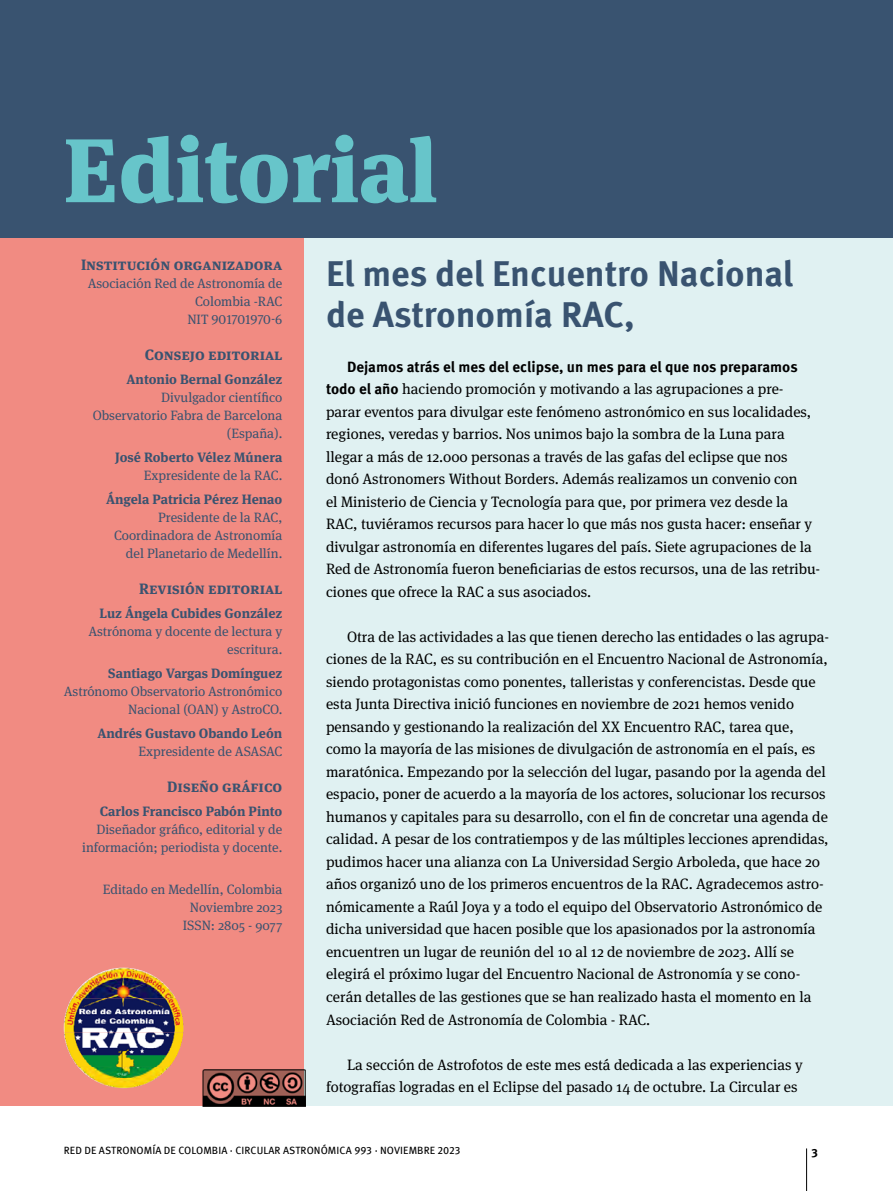
<style>
.page{position:relative;width:893px;height:1191px;background:#fff}
.page>*{position:absolute;margin:0;border:0;box-sizing:border-box;transform-origin:0 0}
.t1{font:900 90px "Meta Serif Pro";color:#67c5ca}
.t2{font:700 36px/40.5px "Meta Pro";color:#395370}
.t3{font:15px/22.5px "Meta Serif Pro";color:#000}
.t4{font:700 15px "Meta Serif Pro";color:#395370}
.t5{font:700 15px "Meta Pro";color:#000}
.t6{font:13.5px/18px "Meta Serif Pro";color:#395370;text-align:right}
.t7{font:700 13.5px "Meta Serif Pro";color:#395370}
.t8{font:700 12px "Meta Pro";color:#000}
.t9{font:10.5px "Meta Pro";letter-spacing:.01em;color:#000}
.s1{font-family:"Meta Pro";font-weight:700}
</style>
<div class="page">
<hr style="left:806px;top:1148px;width:1px;height:43px;background:#000">
<div style="left:0;top:237px;width:305px;height:869px;background:#f18b82"></div>
<div style="left:305px;top:237px;width:588px;height:869px;background:#e0f1f2"></div>
<div style="left:0;top:0;width:893px;height:238px;background:#395370"></div>
<img style="left:202px;top:1069px;width:103px;height:37px">
<img style="left:72px;top:967px;width:104px;height:31px">
<img style="left:64px;top:998px;width:119px;height:69px">
<img style="left:78px;top:1067px;width:91px;height:21px">
<h1 class="t1" style="left:64px;top:96px;width:375px">Editorial</h1>
<p class="t4" style="left:81px;top:252px;width:203px">Institución organizadora</p>
<p class="t6" style="left:88px;top:273px;width:196px">Asociación Red de Astronomía de<br>Colombia -RAC<br>NIT 901701970-6</p>
<p class="t4" style="left:145px;top:342px;width:139px">Consejo editorial</p>
<p class="t7" style="left:127px;top:368px;width:157px">Antonio Bernal González</p>
<p class="t6" style="left:93px;top:387px;width:191px">Divulgador científico<br>Observatorio Fabra de Barcelona (España).</p>
<p class="t7" style="left:115px;top:446px;width:169px">José Roberto Vélez Múnera</p>
<p class="t6" style="left:144px;top:465px;width:140px">Expresidente de la RAC.</p>
<p class="t7" style="left:106px;top:488px;width:178px">Ángela Patricia Pérez Henao</p>
<p class="t6" style="left:114px;top:507px;width:170px">Presidente de la RAC,<br>Coordinadora de Astronomía del Planetario de Medellín.</p>
<p class="t4" style="left:139px;top:576px;width:145px">Revisión editorial</p>
<p class="t7" style="left:100px;top:602px;width:184px">Luz Ángela Cubides González</p>
<p class="t6" style="left:88px;top:621px;width:195px">Astrónoma y docente de lectura y escritura.</p>
<p class="t7" style="left:108px;top:662px;width:176px">Santiago Vargas Domínguez</p>
<p class="t6" style="left:64px;top:681px;width:220px">Astrónomo Observatorio Astronómico<br>Nacional (OAN) y AstroCO.</p>
<p class="t7" style="left:97px;top:722px;width:186px">Andrés Gustavo Obando León</p>
<p class="t6" style="left:139px;top:741px;width:145px">Expresidente de ASASAC</p>
<p class="t4" style="left:167px;top:774px;width:117px">Diseño gráfico</p>
<p class="t7" style="left:100px;top:800px;width:184px">Carlos Francisco Pabón Pinto</p>
<p class="t6" style="left:82px;top:819px;width:202px">Diseñador gráfico, editorial y de información; periodista y docente.</p>
<p class="t6" style="left:103px;top:879px;width:181px">Editado en Medellín, Colombia<br>Noviembre 2023<br>ISSN: 2805 - 9077</p>
<h2 class="t2" style="left:326px;top:251px;width:469px">El mes del Encuentro Nacional de Astronomía RAC,</h2>
<p class="t5" style="left:347px;top:355px;width:452px">Dejamos atrás el mes del eclipse, un mes para el que nos preparamos</p>
<p class="t3" style="left:326px;top:377px;width:496px"><span class="s1">todo el año</span> haciendo promoción y motivando a las agrupaciones a pre&shy;parar eventos para divulgar este fenómeno astronómico en sus localidades, regiones, veredas y barrios. Nos unimos bajo la sombra de la Luna para llegar a más de 12.000 personas a través de las gafas del eclipse que nos donó Astronomers Without Borders. Además realizamos un convenio con<br>el Ministerio de Ciencia y Tecnología para que, por primera vez desde la RAC, tuviéramos recursos para hacer lo que más nos gusta hacer: enseñar y divulgar astronomía en diferentes lugares del país. Siete agrupaciones de la Red de Astronomía fueron beneficiarias de estos recursos, una de las retribu&shy;ciones que ofrece la RAC a sus asociados.</p>
<p class="t3" style="left:326px;top:624px;width:505px;text-indent:21px">Otra de las actividades a las que tienen derecho las entidades o las agrupa&shy;ciones de la RAC, es su contribución en el Encuentro Nacional de Astronomía, siendo protagonistas como ponentes, talleristas y conferencistas. Desde que esta Junta Directiva inició funciones en noviembre de 2021 hemos venido pensando y gestionando la realización del XX Encuentro RAC, tarea que, como la mayoría de las misiones de divulgación de astronomía en el país, es maratónica. Empezando por la selección del lugar, pasando por la agenda del espacio, poner de acuerdo a la mayoría de los actores, solucionar los recursos humanos y capitales para su desarrollo, con el fin de concretar una agenda de calidad. A pesar de los contratiempos y de las múltiples lecciones aprendidas, pudimos hacer una alianza con La Universidad Sergio Arboleda, que hace 20 años organizó uno de los primeros encuentros de la RAC. Agradecemos astro&shy;nómicamente a Raúl Joya y a todo el equipo del Observatorio Astronómico de dicha universidad que hacen posible que los apasionados por la astronomía encuentren un lugar de reunión del 10 al 12 de noviembre de 2023. Allí se elegirá el próximo lugar del Encuentro Nacional de Astronomía y se cono&shy;cerán detalles de las gestiones que se han realizado hasta el momento en la Asociación Red de Astronomía de Colombia - RAC.</p>
<p class="t3" style="left:326px;top:1052px;width:478px;text-indent:21px">La sección de Astrofotos de este mes está dedicada a las experiencias y fotografías logradas en el Eclipse del pasado 14 de octubre. La Circular es</p>
<p class="t9" style="left:64px;top:1142px;width:398px">RED DE ASTRONOMÍA DE COLOMBIA · CIRCULAR ASTRONÓMICA 993 · NOVIEMBRE 2023</p>
<p class="t8" style="left:811px;top:1143px;width:8px">3</p>
</div>
